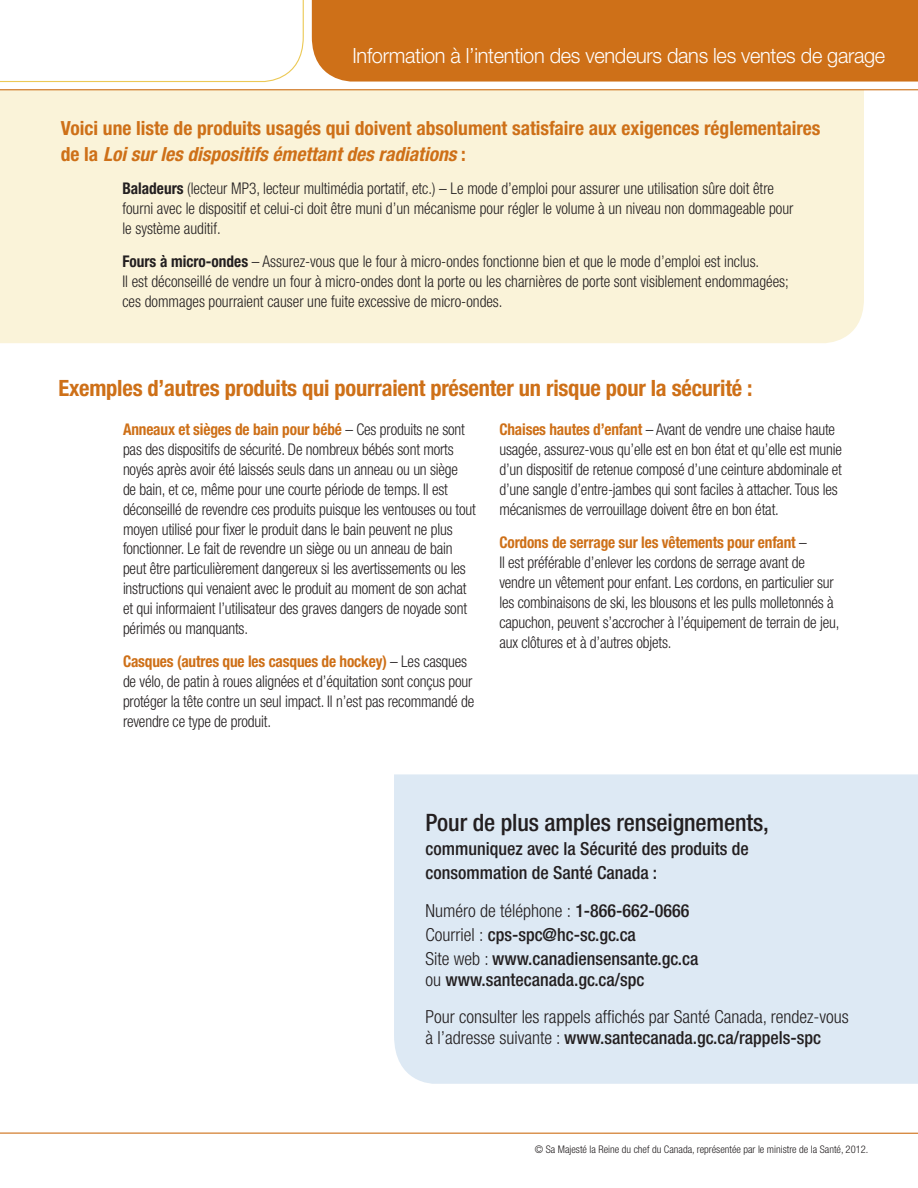
<style>
.page{position:relative;width:918px;height:1188px;background:#fff}
.page>*{position:absolute;margin:0;border:0;box-sizing:border-box;transform-origin:0 0}
.t1{font:500 condensed 24px "Helvetica Neue";letter-spacing:-.005em;color:#231f20}
.t2{font:700 condensed 22.5px "Helvetica Neue";letter-spacing:-.01em;color:#ce7018}
.t3{font:300 21px "Helvetica Neue";letter-spacing:-.015em;color:#fff;scale:.95 1}
.t4{font:700 condensed 19.5px/25.5px "Helvetica Neue";color:#ce7018}
.t5{font:500 condensed 18px/24px "Helvetica Neue";color:#231f20}
.t6{font:300 condensed 18px/37.5px "Helvetica Neue";color:#231f20}
.t7{font:300 condensed 16.2px/20px "Helvetica Neue";letter-spacing:-.01em;color:#231f20;scale:.95 1}
.t8{font:300 condensed 10.5px "Helvetica Neue";color:#231f20}
.s1{font-style:italic}
.s2{font-weight:700}
.s3{font-weight:700;color:#ce7018}
.s4{font-weight:300}
.s5{font-weight:500}
</style>
<div class="page">
<div style="left:0;top:90px;width:864px;height:253px;background:#faf3d9"></div>
<svg style="left:0;top:0;width:304px;height:83px"></svg>
<div style="left:312px;top:0;width:606px;height:82px;background:#ce7018"></div>
<div style="left:394px;top:774px;width:524px;height:310px;background:#dde9f4"></div>
<hr style="left:0;top:1133px;width:918px;height:1px;background:#ce7018">
<hr style="left:0;top:89px;width:918px;height:1px;background:#ce7018">
<p class="t3" style="left:352px;top:43px;width:562px">Information à l’intention des vendeurs dans les ventes de garage</p>
<p class="t4" style="left:61px;top:115px;width:761px">Voici une liste de produits usagés qui doivent absolument satisfaire aux exigences réglementaires de la <span class="s1">Loi sur les dispositifs émettant des radiations</span> :</p>
<p class="t7" style="left:122px;top:178px;width:708px"><span class="s2">Baladeurs</span> (lecteur MP3, lecteur multimédia portatif, etc.) – Le mode d’emploi pour assurer une utilisation sûre doit être fourni avec le dispositif et celui-ci doit être muni d’un mécanisme pour régler le volume à un niveau non dommageable pour le système auditif.</p>
<p class="t7" style="left:122px;top:251px;width:703px"><span class="s2">Fours à micro-ondes</span> – Assurez-vous que le four à micro-ondes fonctionne bien et que le mode d’emploi est inclus.<br>Il est déconseillé de vendre un four à micro-ondes dont la porte ou les charnières de porte sont visiblement endommagées; ces dommages pourraient causer une fuite excessive de micro-ondes.</p>
<h2 class="t2" style="left:58px;top:374px;width:696px">Exemples d’autres produits qui pourraient présenter un risque pour la sécurité :</h2>
<p class="t7" style="left:123px;top:419px;width:373px"><span class="s3">Anneaux et sièges de bain pour bébé</span> – Ces produits ne sont pas des dispositifs de sécurité. De nombreux bébés sont morts noyés après avoir été laissés seuls dans un anneau ou un siège<br>de bain, et ce, même pour une courte période de temps. Il est déconseillé de revendre ces produits puisque les ventouses ou tout moyen utilisé pour fixer le produit dans le bain peuvent ne plus fonctionner. Le fait de revendre un siège ou un anneau de bain peut être particulièrement dangereux si les avertissements ou les instructions qui venaient avec le produit au moment de son achat et qui informaient l’utilisateur des graves dangers de noyade sont périmés ou manquants.</p>
<p class="t7" style="left:123px;top:652px;width:371px"><span class="s3">Casques (autres que les casques de hockey)</span> – Les casques de vélo, de patin à roues alignées et d’équitation sont conçus pour protéger la tête contre un seul impact. Il n’est pas recommandé de revendre ce type de produit.</p>
<p class="t7" style="left:499px;top:419px;width:362px"><span class="s3">Chaises hautes d’enfant</span> – Avant de vendre une chaise haute usagée, assurez-vous qu’elle est en bon état et qu’elle est munie d’un dispositif de retenue composé d’une ceinture abdominale et d’une sangle d’entre-jambes qui sont faciles à attacher. Tous les mécanismes de verrouillage doivent être en bon état.</p>
<p class="t7" style="left:499px;top:532px;width:359px"><span class="s3">Cordons de serrage sur les vêtements pour enfant</span> –<br>Il est préférable d’enlever les cordons de serrage avant de vendre un vêtement pour enfant. Les cordons, en particulier sur les combinaisons de ski, les blousons et les pulls molletonnés à capuchon, peuvent s’accrocher à l’équipement de terrain de jeu, aux clôtures et à d’autres objets.</p>
<h1 class="t1" style="left:425px;top:809px;width:345px">Pour de plus amples renseignements,</h1>
<p class="t5" style="left:425px;top:837px;width:325px">communiquez avec la Sécurité des produits de consommation de Santé Canada :</p>
<p class="t5" style="left:425px;top:898px;width:275px"><span class="s4">Numéro de téléphone :</span> 1-866-662-0666<br><span class="s4">Courriel :</span> cps-spc@hc-sc.gc.ca<br><span class="s4">Site web :</span> www.canadiensensante.gc.ca</p>
<p class="t6" style="left:425px;top:961px;width:425px">ou <span class="s5">www.santecanada.gc.ca/spc<br></span>Pour consulter les rappels affichés par Santé Canada, rendez-vous</p>
<p class="t5" style="left:425px;top:1026px;width:397px"><span class="s4">à l’adresse suivante :</span> www.santecanada.gc.ca/rappels-spc</p>
<p class="t8" style="left:535px;top:1143px;width:335px">© Sa Majesté la Reine du chef du Canada, représentée par le ministre de la Santé, 2012.</p>
</div>
